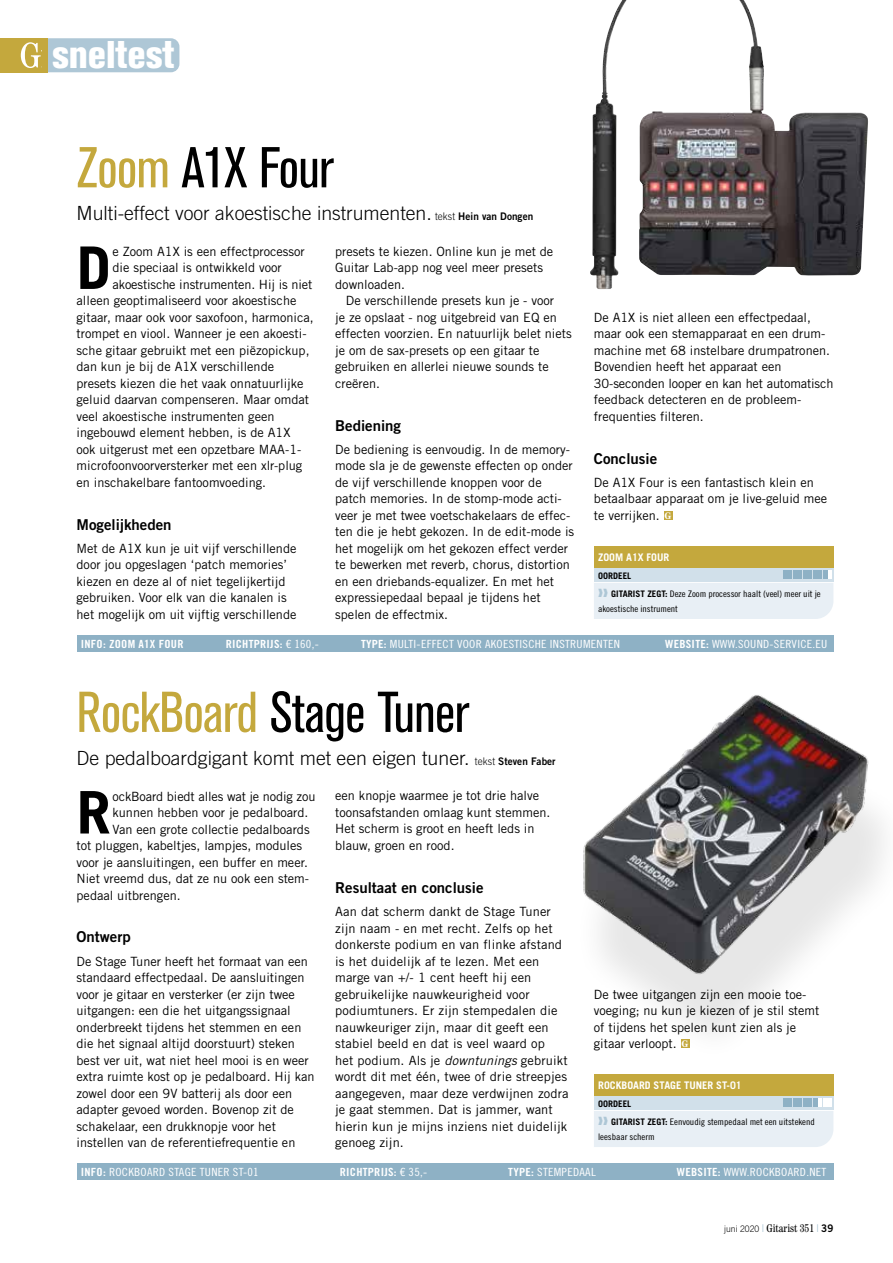
<style>
.page{position:relative;width:893px;height:1263px;background:#fff}
.page>*{position:absolute;margin:0;border:0;box-sizing:border-box;transform-origin:0 0}
.t1{font:700 58.8px "Trade Gothic LT Std";color:#000;scale:1.05 1}
.t2{font:condensed 57px "Akzidenz Grotesk BE";letter-spacing:-.01em;color:#000}
.t3{font:800 condensed 38.25px "Akzidenz Grotesk BE";color:#fff}
.t4{font:300 19.5px "Trade Gothic LT Std";color:#000}
.t5{font:15px "Trade Gothic LT Std Bd 2";color:#000}
.t6{font:12.75px/16.5px "Trade Gothic LT Std";color:#000}
.t7{font:11.25px "Trade Gothic LT Std Cn 18";letter-spacing:.02em;color:#fff;scale:1.1 1}
.t8{font:11.25px "Trade Gothic LT Std Bd Cn 20";letter-spacing:.02em;color:#fff;scale:1.1 1}
.t9{font:condensed 11.25px "Century Std";color:#000;scale:.95 1}
.t10{font:700 10.5px "Trade Gothic LT Std";color:#fff}
.t11{font:9px/15px "Trade Gothic LT Std Cn 18";letter-spacing:-.005em;color:#000;scale:1.1 1}
.t12{font:700 9px "Trade Gothic LT Std";color:#000}
.s1{color:#c4a83d}
.s2{font-size:10.5px}
.s3{font-family:"Trade Gothic LT Std Bd 2";font-weight:400;font-size:10.5px}
.s4{font-family:"Century Std";font-weight:700;font-size:9.75px;color:#fff}
.s5{color:#aec7d6}
.s6{font-family:"Trade Gothic LT Std";font-weight:700}
.s7{font-family:"Trade Gothic LT Std Cn 18"}
.s8{font-family:"Trade Gothic LT Std Bd Cn 20"}
.s9{font-style:italic}
.s10{font-family:"Trade Gothic LT Std";font-weight:300;font-stretch:normal;font-size:9px}
.s11{font-weight:300;color:#8eb1c5}
.s12{font-family:"Trade Gothic LT Std Bd 2";font-stretch:normal;font-size:10.5px}
</style>
<div class="page">
<img style="left:639px;top:0;width:229px;height:275px">
<div style="left:573px;top:732px;width:320px;height:331px;background:#000;opacity:.1"></div>
<img style="left:573px;top:695px;width:312px;height:284px">
<div style="left:77px;top:635px;width:756px;height:17px;background:#8eb1c5"></div>
<div style="left:77px;top:1163px;width:756px;height:17px;background:#8eb1c5"></div>
<div style="left:664px;top:511px;width:8px;height:9px;background:#c4a83d"></div>
<div style="left:681px;top:1039px;width:8px;height:9px;background:#c4a83d"></div>
<div style="left:594px;top:568px;width:239px;height:14px;background:#d1e0ea"></div>
<div style="left:594px;top:546px;width:239px;height:22px;background:#c4a83d"></div>
<svg style="left:594px;top:570px;width:239px;height:49px"></svg>
<div style="left:813px;top:570px;width:8px;height:9px;background:#8eb1c5"></div>
<div style="left:594px;top:1096px;width:239px;height:14px;background:#d1e0ea"></div>
<div style="left:594px;top:1074px;width:239px;height:22px;background:#c4a83d"></div>
<svg style="left:594px;top:1098px;width:239px;height:49px"></svg>
<div style="left:0;top:38px;width:48px;height:34px;background:#c4a83d"></div>
<svg style="left:20px;top:38px;width:159px;height:34px;background:#b4c4c1"></svg>
<h3 class="t3" style="left:52px;top:33px;width:124px">sneltest</h3>
<h2 class="t2" style="left:77px;top:136px;width:258px"><span class="s1">Zoom</span> A1X Four</h2>
<h3 class="t4" style="left:77px;top:202px;width:458px">Multi-effect voor akoestische instrumenten. <span class="s2">tekst</span> <span class="s3">Hein van Dongen</span></h3>
<h1 class="t1" style="left:77px;top:232px;width:34px">D</h1>
<p class="t6" style="left:112px;top:243px;width:194px">e Zoom A1X is een effectprocessor</p>
<p class="t6" style="left:112px;top:259px;width:171px">die speciaal is ontwikkeld voor</p>
<p class="t6" style="left:112px;top:276px;width:201px">akoestische instrumenten. Hij is niet</p>
<p class="t6" style="left:77px;top:292px;width:221px">alleen geoptimaliseerd voor akoestische</p>
<p class="t6" style="left:77px;top:309px;width:239px">gitaar, maar ook voor saxofoon, harmonica,</p>
<p class="t6" style="left:77px;top:325px;width:232px">trompet en viool. Wanneer je een akoesti-</p>
<p class="t6" style="left:77px;top:342px;width:235px">sche gitaar gebruikt met een piëzopickup,</p>
<p class="t6" style="left:77px;top:358px;width:199px">dan kun je bij de A1X verschillende</p>
<p class="t6" style="left:77px;top:375px;width:229px">presets kiezen die het vaak onnatuurlijke</p>
<p class="t6" style="left:77px;top:391px;width:234px">geluid daarvan compenseren. Maar omdat</p>
<p class="t6" style="left:77px;top:408px;width:199px">veel akoestische instrumenten geen</p>
<p class="t6" style="left:77px;top:424px;width:215px">ingebouwd element hebben, is de A1X</p>
<p class="t6" style="left:77px;top:441px;width:226px">ook uitgerust met een opzetbare MAA-1-</p>
<p class="t6" style="left:77px;top:457px;width:227px">microfoonvoorversterker met een xlr-plug</p>
<p class="t6" style="left:77px;top:474px;width:191px">en inschakelbare fantoomvoeding.</p>
<p class="t5" style="left:77px;top:515px;width:97px">Mogelijkheden</p>
<p class="t6" style="left:77px;top:540px;width:221px">Met de A1X kun je uit vijf verschillende door jou opgeslagen ‘patch memories’ kiezen en deze al of niet tegelijkertijd gebruiken. Voor elk van die kanalen is het mogelijk om uit vijftig verschillende</p>
<p class="t6" style="left:335px;top:243px;width:220px">presets te kiezen. Online kun je met de<br>Guitar Lab-app nog veel meer presets downloaden.</p>
<p class="t6" style="left:335px;top:292px;width:238px;text-indent:11px">De verschillende presets kun je - voor<br>je ze opslaat - nog uitgebreid van EQ en effecten voorzien. En natuurlijk belet niets je om de sax-presets op een gitaar te gebruiken en allerlei nieuwe sounds te creëren.</p>
<p class="t5" style="left:335px;top:416px;width:67px">Bediening</p>
<p class="t6" style="left:335px;top:441px;width:241px">De bediening is eenvoudig. In de memory&shy;mode sla je de gewenste effecten op onder de vijf verschillende knoppen voor de patch memories. In de stomp-mode acti&shy;veer je met twee voetschakelaars de effec&shy;ten die je hebt gekozen. In de edit-mode is het mogelijk om het gekozen effect verder te bewerken met reverb, chorus, distortion en een driebands-equalizer. En met het expressiepedaal bepaal je tijdens het spelen de effectmix.</p>
<p class="t6" style="left:594px;top:309px;width:241px">De A1X is niet alleen een effectpedaal, maar ook een stemapparaat en een drum&shy;machine met 68 instelbare drumpatronen.<br>Bovendien heeft het apparaat een 30-seconden looper en kan het automatisch feedback detecteren en de probleem&shy;frequenties filteren.</p>
<p class="t5" style="left:594px;top:449px;width:65px">Conclusie</p>
<p class="t6" style="left:594px;top:474px;width:235px">De A1X Four is een fantastisch klein en betaalbaar apparaat om je live-geluid mee te verrijken. <span class="s4">G</span></p>
<p class="t10" style="left:598px;top:551px;width:73px">ZOOM A1X FOUR</p>
<p class="t12" style="left:598px;top:570px;width:35px">OORDEEL</p>
<p class="t11" style="left:598px;top:586px;width:204px"><span class="s5">❱❱</span> <span class="s6">GITARIST ZEGT:</span> Deze Zoom processor haalt (veel) meer uit je akoestische instrument</p>
<p class="t8" style="left:81px;top:637px;width:95px">INFO: ZOOM A1X FOUR</p>
<p class="t8" style="left:226px;top:637px;width:86px">RICHTPRIJS: <span class="s7">€ 160,-</span></p>
<p class="t7" style="left:361px;top:637px;width:237px"><span class="s8">TYPE:</span> MULTI-EFFECT VOOR AKOESTISCHE INSTRUMENTEN</p>
<p class="t7" style="left:665px;top:637px;width:149px"><span class="s8">WEBSITE:</span> WWW.SOUND-SERVICE.EU</p>
<h2 class="t2" style="left:77px;top:680px;width:394px"><span class="s1">RockBoard</span> Stage Tuner</h2>
<h3 class="t4" style="left:77px;top:746px;width:481px">De pedalboardgigant komt met een eigen tuner. <span class="s2">tekst</span> <span class="s3">Steven Faber</span></h3>
<h1 class="t1" style="left:77px;top:776px;width:34px">R</h1>
<p class="t6" style="left:112px;top:787px;width:204px">ockBoard biedt alles wat je nodig zou</p>
<p class="t6" style="left:112px;top:804px;width:197px">kunnen hebben voor je pedalboard.</p>
<p class="t6" style="left:112px;top:820px;width:199px">Van een grote collectie pedalboards</p>
<p class="t6" style="left:77px;top:837px;width:227px">tot pluggen, kabeltjes, lampjes, modules</p>
<p class="t6" style="left:77px;top:853px;width:233px">voor je aansluitingen, een buffer en meer.</p>
<p class="t6" style="left:77px;top:870px;width:234px">Niet vreemd dus, dat ze nu ook een stem-</p>
<p class="t6" style="left:77px;top:886px;width:106px">pedaal uitbrengen.</p>
<p class="t5" style="left:77px;top:928px;width:56px">Ontwerp</p>
<p class="t6" style="left:77px;top:952px;width:239px">De Stage Tuner heeft het formaat van een standaard effectpedaal. De aansluitingen voor je gitaar en versterker (er zijn twee uitgangen: een die het uitgangssignaal onderbreekt tijdens het stemmen en een die het signaal altijd doorstuurt) steken best ver uit, wat niet heel mooi is en weer extra ruimte kost op je pedalboard. Hij kan zowel door een 9V batterij als door een adapter gevoed worden. Bovenop zit de schakelaar, een drukknopje voor het instellen van de referentiefrequentie en</p>
<p class="t6" style="left:335px;top:787px;width:217px">een knopje waarmee je tot drie halve toonsafstanden omlaag kunt stemmen.<br>Het scherm is groot en heeft leds in blauw, groen en rood.</p>
<p class="t5" style="left:335px;top:878px;width:150px">Resultaat en conclusie</p>
<p class="t6" style="left:335px;top:903px;width:235px">Aan dat scherm dankt de Stage Tuner zijn naam - en met recht. Zelfs op het donkerste podium en van flinke afstand is het duidelijk af te lezen. Met een marge van +/- 1 cent heeft hij een gebruikelijke nauwkeurigheid voor podiumtuners. Er zijn stempedalen die nauwkeuriger zijn, maar dit geeft een stabiel beeld en dat is veel waard op<br>het podium. Als je <span class="s9">downtunings</span> gebruikt wordt dit met één, twee of drie streepjes aangegeven, maar deze verdwijnen zodra je gaat stemmen. Dat is jammer, want hierin kun je mijns inziens niet duidelijk genoeg zijn.</p>
<p class="t6" style="left:594px;top:985px;width:227px">De twee uitgangen zijn een mooie toe&shy;voeging; nu kun je kiezen of je stil stemt of tijdens het spelen kunt zien als je gitaar verloopt. <span class="s4">G</span></p>
<p class="t10" style="left:598px;top:1079px;width:145px">ROCKBOARD STAGE TUNER ST-01</p>
<p class="t12" style="left:598px;top:1098px;width:35px">OORDEEL</p>
<p class="t11" style="left:598px;top:1114px;width:198px"><span class="s5">❱❱</span> <span class="s6">GITARIST ZEGT:</span> Eenvoudig stempedaal met een uitstekend leesbaar scherm</p>
<p class="t7" style="left:81px;top:1165px;width:163px"><span class="s8">INFO:</span> ROCKBOARD STAGE TUNER ST-01</p>
<p class="t8" style="left:340px;top:1165px;width:81px">RICHTPRIJS: <span class="s7">€ 35,-</span></p>
<p class="t7" style="left:508px;top:1165px;width:81px"><span class="s8">TYPE:</span> STEMPEDAAL</p>
<p class="t7" style="left:677px;top:1165px;width:137px"><span class="s8">WEBSITE:</span> WWW.ROCKBOARD.NET</p>
<p class="t9" style="left:724px;top:1222px;width:116px"><span class="s10">juni 2020</span> <span class="s11">|</span> Gitarist 351 <span class="s11">|</span> <span class="s12">39</span></p>
</div>
